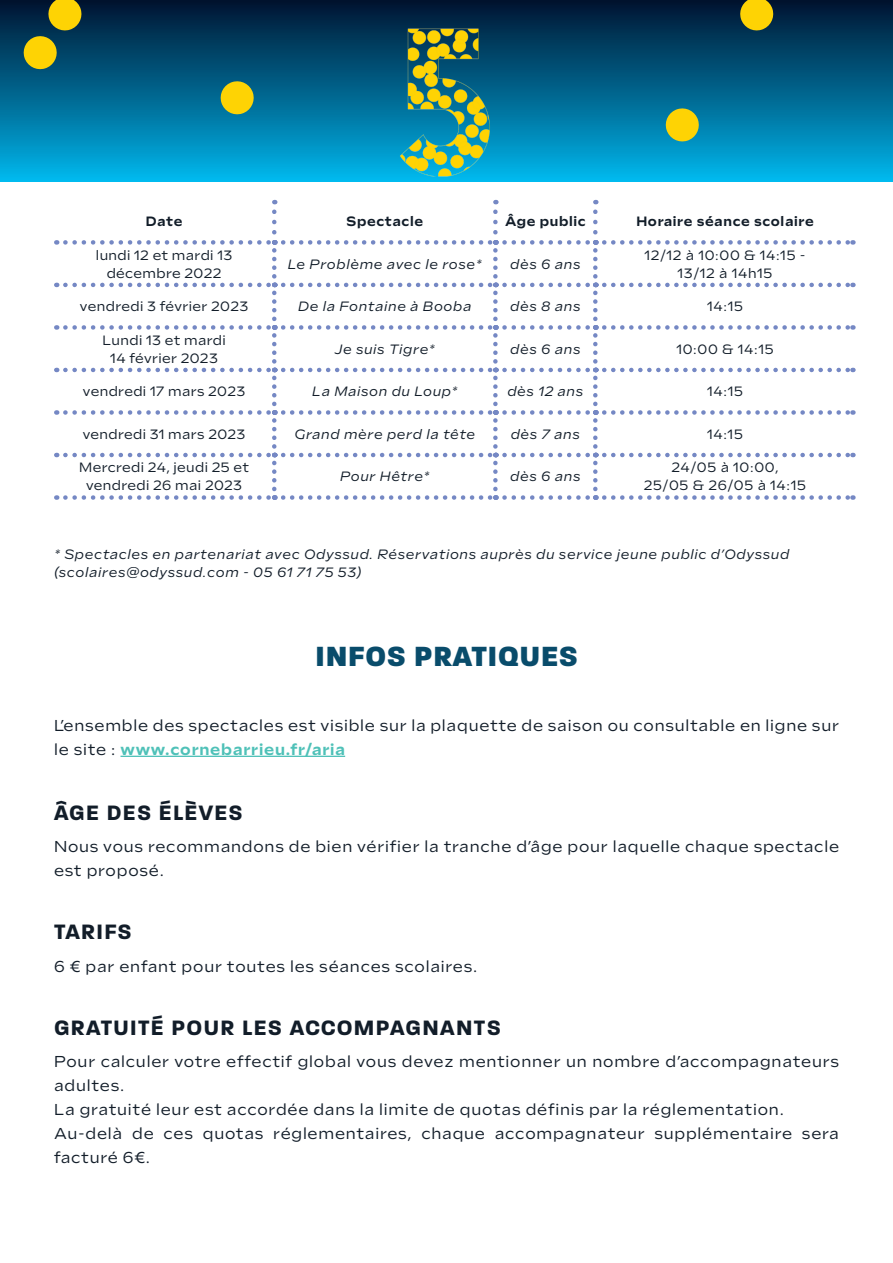
<style>
.page{position:relative;width:893px;height:1263px;background:#fff}
.page>*{position:absolute;margin:0;border:0;box-sizing:border-box;transform-origin:0 0}
.t1{font:800 30px "Paralucent";letter-spacing:.03em;color:#094c6b}
.t2{font:700 22.5px "Paralucent";letter-spacing:.06em;color:#121d29}
.t3{font:15.75px/24px "Sculpin";letter-spacing:.05em;color:#121d29}
.t4{font:italic 13.5px/18px "Sculpin";letter-spacing:.05em;color:#121d29}
.t5{font:13.5px/18px "Sculpin";letter-spacing:.03em;color:#121d29;text-align:center}
.t6{font:13.5px/18px "Sculpin";letter-spacing:.05em;color:#121d29;text-align:center}
.t7{font:700 13.5px "Sculpin";letter-spacing:.05em;color:#121d29}
.s1{font-weight:700;color:#4fc1b8}
</style>
<div class="page">
<hr style="left:120px;top:756px;width:225px;height:1px;background:#4fc1b8">
<svg style="left:272px;top:232px;width:5px;height:3px"></svg>
<svg style="left:493px;top:232px;width:5px;height:3px"></svg>
<svg style="left:593px;top:232px;width:5px;height:3px"></svg>
<svg style="left:57px;top:240px;width:8px;height:5px"></svg>
<svg style="left:277px;top:240px;width:6px;height:5px"></svg>
<svg style="left:272px;top:276px;width:5px;height:7px"></svg>
<svg style="left:493px;top:276px;width:5px;height:7px"></svg>
<svg style="left:598px;top:240px;width:6px;height:5px"></svg>
<svg style="left:593px;top:276px;width:5px;height:7px"></svg>
<svg style="left:57px;top:283px;width:8px;height:4px"></svg>
<svg style="left:498px;top:283px;width:6px;height:4px"></svg>
<svg style="left:598px;top:283px;width:6px;height:4px"></svg>
<svg style="left:57px;top:325px;width:8px;height:5px"></svg>
<svg style="left:277px;top:325px;width:6px;height:5px"></svg>
<svg style="left:272px;top:361px;width:5px;height:7px"></svg>
<svg style="left:493px;top:361px;width:5px;height:7px"></svg>
<svg style="left:598px;top:325px;width:6px;height:5px"></svg>
<svg style="left:593px;top:361px;width:5px;height:7px"></svg>
<svg style="left:57px;top:368px;width:8px;height:4px"></svg>
<svg style="left:277px;top:368px;width:6px;height:4px"></svg>
<svg style="left:498px;top:368px;width:6px;height:4px"></svg>
<svg style="left:598px;top:368px;width:6px;height:4px"></svg>
<svg style="left:57px;top:410px;width:8px;height:5px"></svg>
<svg style="left:277px;top:410px;width:6px;height:5px"></svg>
<svg style="left:272px;top:446px;width:5px;height:7px"></svg>
<svg style="left:493px;top:446px;width:5px;height:7px"></svg>
<svg style="left:598px;top:410px;width:6px;height:5px"></svg>
<svg style="left:593px;top:446px;width:5px;height:7px"></svg>
<svg style="left:57px;top:453px;width:8px;height:4px"></svg>
<svg style="left:277px;top:453px;width:6px;height:4px"></svg>
<svg style="left:498px;top:453px;width:6px;height:4px"></svg>
<svg style="left:598px;top:453px;width:6px;height:4px"></svg>
<svg style="left:593px;top:489px;width:5px;height:3px"></svg>
<svg style="left:57px;top:495px;width:8px;height:5px"></svg>
<svg style="left:275px;top:495px;width:8px;height:5px"></svg>
<svg style="left:496px;top:495px;width:8px;height:5px"></svg>
<svg style="left:596px;top:495px;width:8px;height:5px"></svg>
<svg style="left:272px;top:200px;width:5px;height:32px"></svg>
<svg style="left:493px;top:200px;width:5px;height:32px"></svg>
<svg style="left:593px;top:200px;width:5px;height:32px"></svg>
<svg style="left:65px;top:240px;width:212px;height:36px"></svg>
<svg style="left:283px;top:240px;width:215px;height:36px"></svg>
<svg style="left:604px;top:240px;width:249px;height:5px"></svg>
<svg style="left:504px;top:240px;width:94px;height:36px"></svg>
<svg style="left:65px;top:283px;width:212px;height:36px"></svg>
<svg style="left:283px;top:283px;width:215px;height:36px"></svg>
<svg style="left:604px;top:283px;width:249px;height:4px"></svg>
<svg style="left:504px;top:283px;width:94px;height:36px"></svg>
<svg style="left:65px;top:325px;width:212px;height:36px"></svg>
<svg style="left:283px;top:325px;width:215px;height:36px"></svg>
<svg style="left:604px;top:325px;width:249px;height:5px"></svg>
<svg style="left:504px;top:325px;width:94px;height:36px"></svg>
<svg style="left:65px;top:368px;width:212px;height:36px"></svg>
<svg style="left:283px;top:368px;width:215px;height:36px"></svg>
<svg style="left:604px;top:368px;width:249px;height:4px"></svg>
<svg style="left:504px;top:368px;width:94px;height:36px"></svg>
<svg style="left:65px;top:410px;width:212px;height:36px"></svg>
<svg style="left:283px;top:410px;width:215px;height:36px"></svg>
<svg style="left:604px;top:410px;width:249px;height:5px"></svg>
<svg style="left:504px;top:410px;width:94px;height:36px"></svg>
<svg style="left:65px;top:453px;width:212px;height:36px"></svg>
<svg style="left:283px;top:453px;width:215px;height:36px"></svg>
<svg style="left:604px;top:453px;width:249px;height:4px"></svg>
<svg style="left:504px;top:453px;width:94px;height:36px"></svg>
<svg style="left:65px;top:495px;width:210px;height:5px"></svg>
<svg style="left:283px;top:495px;width:213px;height:5px"></svg>
<svg style="left:504px;top:495px;width:92px;height:5px"></svg>
<svg style="left:604px;top:495px;width:249px;height:5px"></svg>
<div style="left:0;top:0;width:893px;height:182px;background:linear-gradient(to bottom,#00132f,#00b5ea)"></div>
<svg style="left:22px;top:0;width:61px;height:71px;background:#627135"></svg>
<svg style="left:738px;top:0;width:37px;height:32px"></svg>
<svg style="left:664px;top:106px;width:37px;height:37px"></svg>
<img style="left:367px;top:26px;width:151px;height:152px">
<svg style="left:219px;top:79px;width:37px;height:37px"></svg>
<p class="t7" style="left:146px;top:214px;width:38px">Date</p>
<p class="t7" style="left:347px;top:214px;width:78px">Spectacle</p>
<p class="t7" style="left:505px;top:214px;width:82px">Âge public</p>
<p class="t7" style="left:636px;top:214px;width:179px">Horaire séance scolaire</p>
<p class="t5" style="left:96px;top:246px;width:138px">lundi 12 et mardi 13 décembre 2022</p>
<p class="t4" style="left:288px;top:255px;width:195px">Le Problème avec le rose*</p>
<p class="t4" style="left:510px;top:255px;width:72px">dès 6 ans</p>
<p class="t6" style="left:644px;top:246px;width:163px">12/12 à 10:00 &amp; 14:15 -<br>13/12 à 14h15</p>
<p class="t5" style="left:80px;top:298px;width:170px">vendredi 3 février 2023</p>
<p class="t4" style="left:298px;top:298px;width:175px">De la Fontaine à Booba</p>
<p class="t4" style="left:510px;top:298px;width:72px">dès 8 ans</p>
<p class="t5" style="left:707px;top:298px;width:37px">14:15</p>
<p class="t5" style="left:102px;top:331px;width:125px">Lundi 13 et mardi<br>14 février 2023</p>
<p class="t4" style="left:335px;top:340px;width:101px">Je suis Tigre*</p>
<p class="t4" style="left:510px;top:340px;width:72px">dès 6 ans</p>
<p class="t5" style="left:676px;top:340px;width:99px">10:00 &amp; 14:15</p>
<p class="t5" style="left:83px;top:383px;width:164px">vendredi 17 mars 2023</p>
<p class="t4" style="left:312px;top:383px;width:147px">La Maison du Loup*</p>
<p class="t4" style="left:507px;top:383px;width:77px">dès 12 ans</p>
<p class="t5" style="left:707px;top:383px;width:37px">14:15</p>
<p class="t5" style="left:83px;top:425px;width:164px">vendredi 31 mars 2023</p>
<p class="t4" style="left:294px;top:425px;width:182px">Grand mère perd la tête</p>
<p class="t4" style="left:511px;top:425px;width:71px">dès 7 ans</p>
<p class="t5" style="left:707px;top:425px;width:37px">14:15</p>
<p class="t5" style="left:79px;top:459px;width:171px">Mercredi 24, jeudi 25 et vendredi 26 mai 2023</p>
<p class="t4" style="left:340px;top:468px;width:91px">Pour Hêtre*</p>
<p class="t4" style="left:510px;top:468px;width:72px">dès 6 ans</p>
<p class="t6" style="left:644px;top:459px;width:164px">24/05 à 10:00,<br>25/05 &amp; 26/05 à 14:15</p>
<p class="t4" style="left:54px;top:545px;width:737px">* Spectacles en partenariat avec Odyssud. Réservations auprès du service jeune public d’Odyssud (scolaires@odyssud.com - 05 61 71 75 53)</p>
<h1 class="t1" style="left:316px;top:638px;width:263px">INFOS PRATIQUES</h1>
<p class="t3" style="left:54px;top:713px;width:786px">L’ensemble des spectacles est visible sur la plaquette de saison ou consultable en ligne sur le site : <span class="s1">www.cornebarrieu.fr/aria</span></p>
<h2 class="t2" style="left:54px;top:799px;width:190px">ÂGE DES ÉLÈVES</h2>
<p class="t3" style="left:54px;top:835px;width:786px">Nous vous recommandons de bien vérifier la tranche d’âge pour laquelle chaque spectacle est proposé.</p>
<h2 class="t2" style="left:54px;top:918px;width:79px">TARIFS</h2>
<p class="t3" style="left:54px;top:954px;width:425px">6 € par enfant pour toutes les séances scolaires.</p>
<h2 class="t2" style="left:54px;top:1014px;width:448px">GRATUITÉ POUR LES ACCOMPAGNANTS</h2>
<p class="t3" style="left:54px;top:1050px;width:786px">Pour calculer votre effectif global vous devez mentionner un nombre d’accompagnateurs adultes.<br>La gratuité leur est accordée dans la limite de quotas définis par la réglementation.<br>Au-delà de ces quotas réglementaires, chaque accompagnateur supplémentaire sera facturé 6€.</p>
</div>
